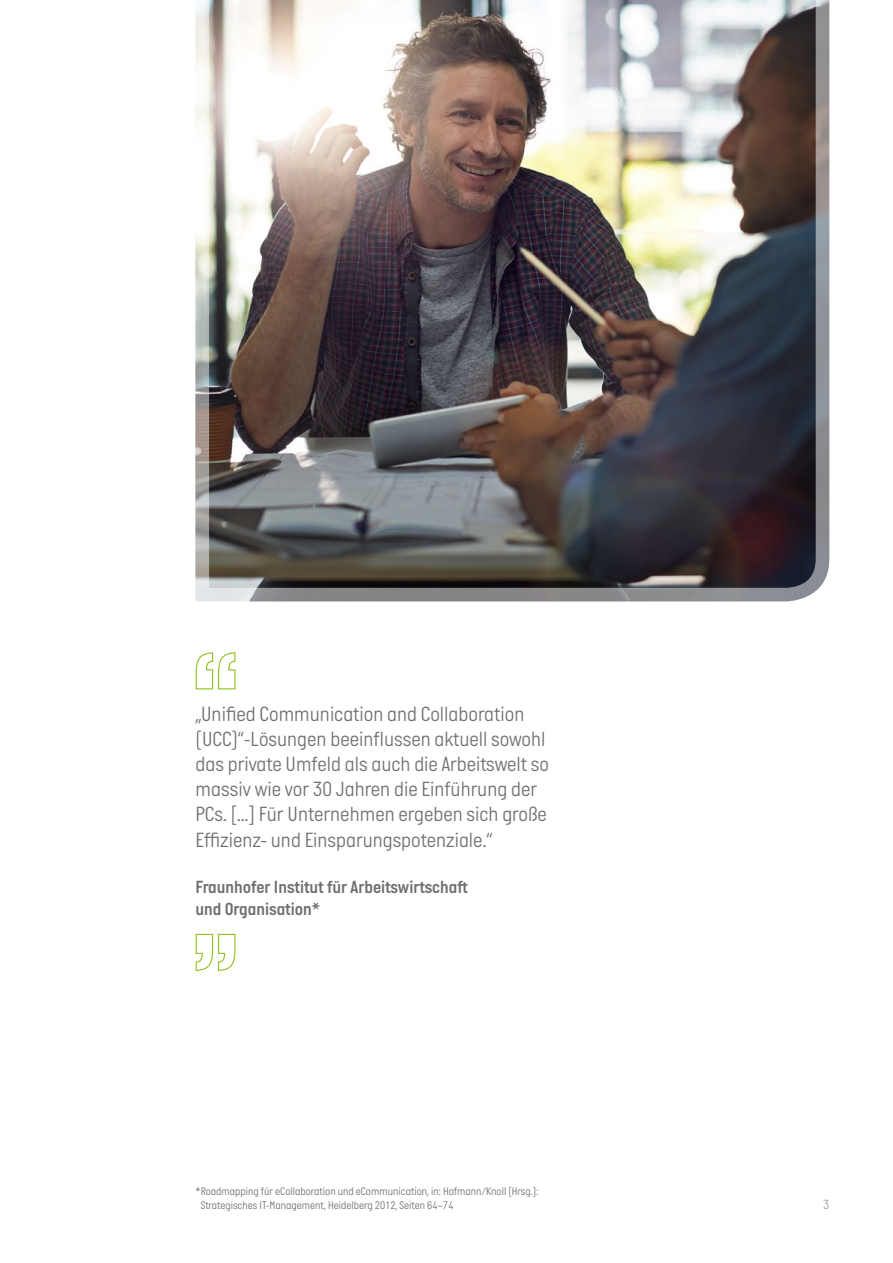
<style>
.page{position:relative;width:893px;height:1263px;background:#fff}
.page>*{position:absolute;margin:0;border:0;box-sizing:border-box;transform-origin:0 0}
.t1{font:300 21px/25.2px "Italian Plate No One";color:#706f6f}
.t2{font:18px/21.6px "Italian Plate No One D Bd";color:#706f6f}
.t3{font:300 13.5px "Italian Plate No One";color:#9d9d9c}
.t4{font:300 11.25px/13.5px "Italian Plate No One";color:#706f6f}
</style>
<div class="page">
<img style="left:195px;top:0;width:635px;height:602px">
<svg style="left:195px;top:652px;width:41px;height:38px"></svg>
<svg style="left:195px;top:933px;width:41px;height:38px"></svg>
<p class="t1" style="left:196px;top:702px;width:355px">„Unified Communication and Collaboration (UCC)“-Lösungen beeinflussen aktuell sowohl das private Umfeld als auch die Arbeitswelt so massiv wie vor 30 Jahren die Einführung der PCs. […] Für Unternehmen ergeben sich große Effizienz- und Einsparungspotenziale.“</p>
<p class="t2" style="left:196px;top:876px;width:274px">Fraunhofer Institut für Arbeitswirtschaft und Organisation*</p>
<p class="t4" style="left:201px;top:1185px;width:339px;text-indent:-5px">*Roadmapping für eCollaboration und eCommunication, in: Hofmann/Knoll (Hrsg.):<br>Strategisches IT-Management, Heidelberg 2012, Seiten 64–74</p>
<p class="t3" style="left:823px;top:1197px;width:8px">3</p>
</div>
